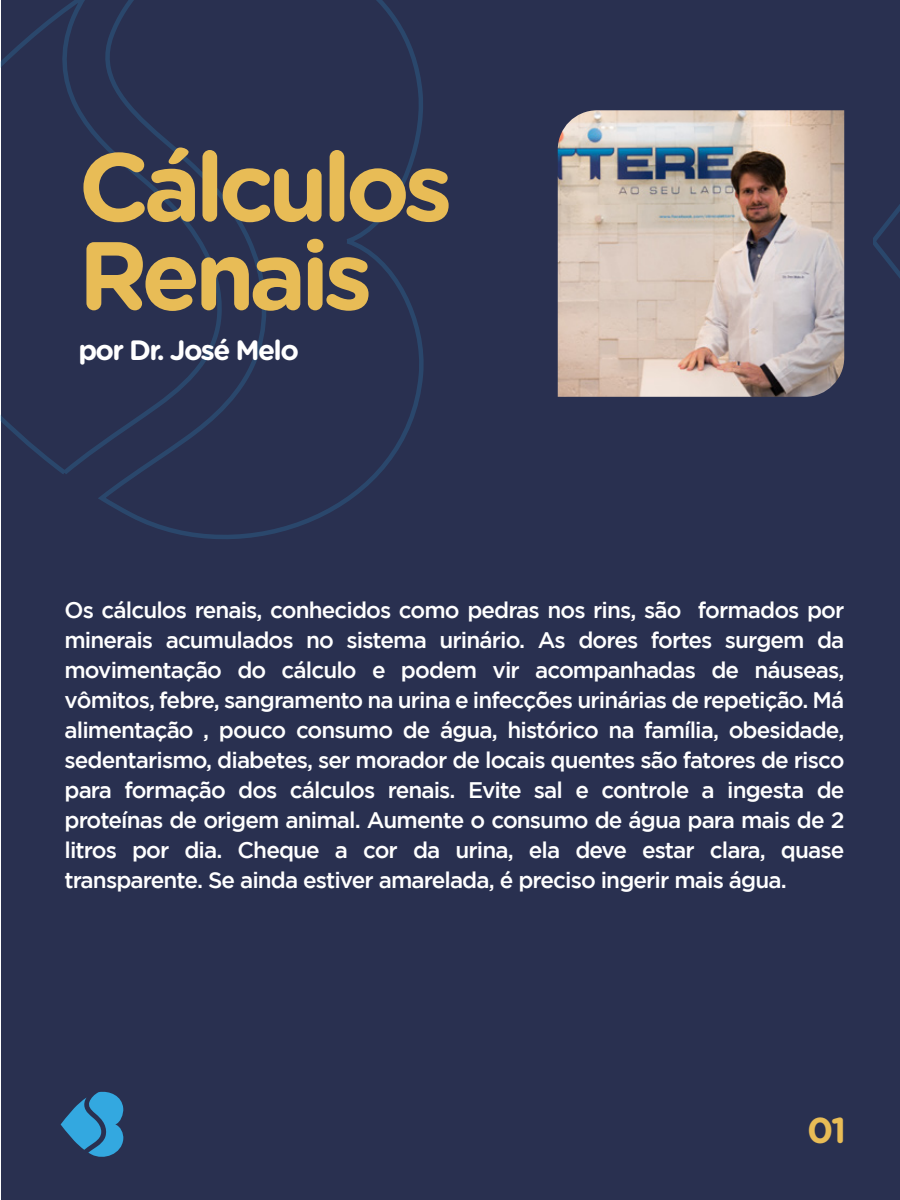
<style>
.page{position:relative;width:900px;height:1200px;background:#fff}
.page>*{position:absolute;margin:0;border:0;box-sizing:border-box;transform-origin:0 0}
.t1{font:700 96.6px/88.7px "Gotham Rounded";letter-spacing:-.06em;color:#e8bc56}
.t2{font:700 36px "Gotham Rounded";color:#e8bc56}
.t3{font:700 28.05px "Gotham Rounded";letter-spacing:-.06em;color:#fff}
.t4{font:500 22.5px/30px "Gotham";letter-spacing:-.04em;color:#fff;text-align:justify}
</style>
<div class="page">
<div style="left:2px;top:0;width:898px;height:1200px;background:#293050"></div>
<svg style="left:0;top:0;width:98px;height:474px"></svg>
<svg style="left:98px;top:0;width:326px;height:539px"></svg>
<svg style="left:61px;top:1091px;width:63px;height:66px"></svg>
<img style="left:558px;top:110px;width:286px;height:287px">
<svg style="left:873px;top:204px;width:27px;height:74px"></svg>
<h1 class="t1" style="left:78px;top:139px;width:376px">Cálculos<br>Renais</h1>
<p class="t3" style="left:78px;top:329px;width:222px">por Dr. José Melo</p>
<p class="t4" style="left:64px;top:594px;width:782px">Os cálculos renais, conhecidos como pedras nos rins, são formados por minerais acumulados no sistema urinário. As dores fortes surgem da movimentação do cálculo e podem vir acompanhadas de náuseas, vômitos, febre, sangramento na urina e infecções urinárias de repetição. Má alimentação , pouco consumo de água, histórico na família, obesidade, sedentarismo, diabetes, ser morador de locais quentes são fatores de risco para formação dos cálculos renais. Evite sal e controle a ingesta de proteínas de origem animal. Aumente o consumo de água para mais de 2 litros por dia. Cheque a cor da urina, ela deve estar clara, quase transparente. Se ainda estiver amarelada, é preciso ingerir mais água.</p>
<h2 class="t2" style="left:807px;top:1104px;width:41px">01</h2>
</div>
